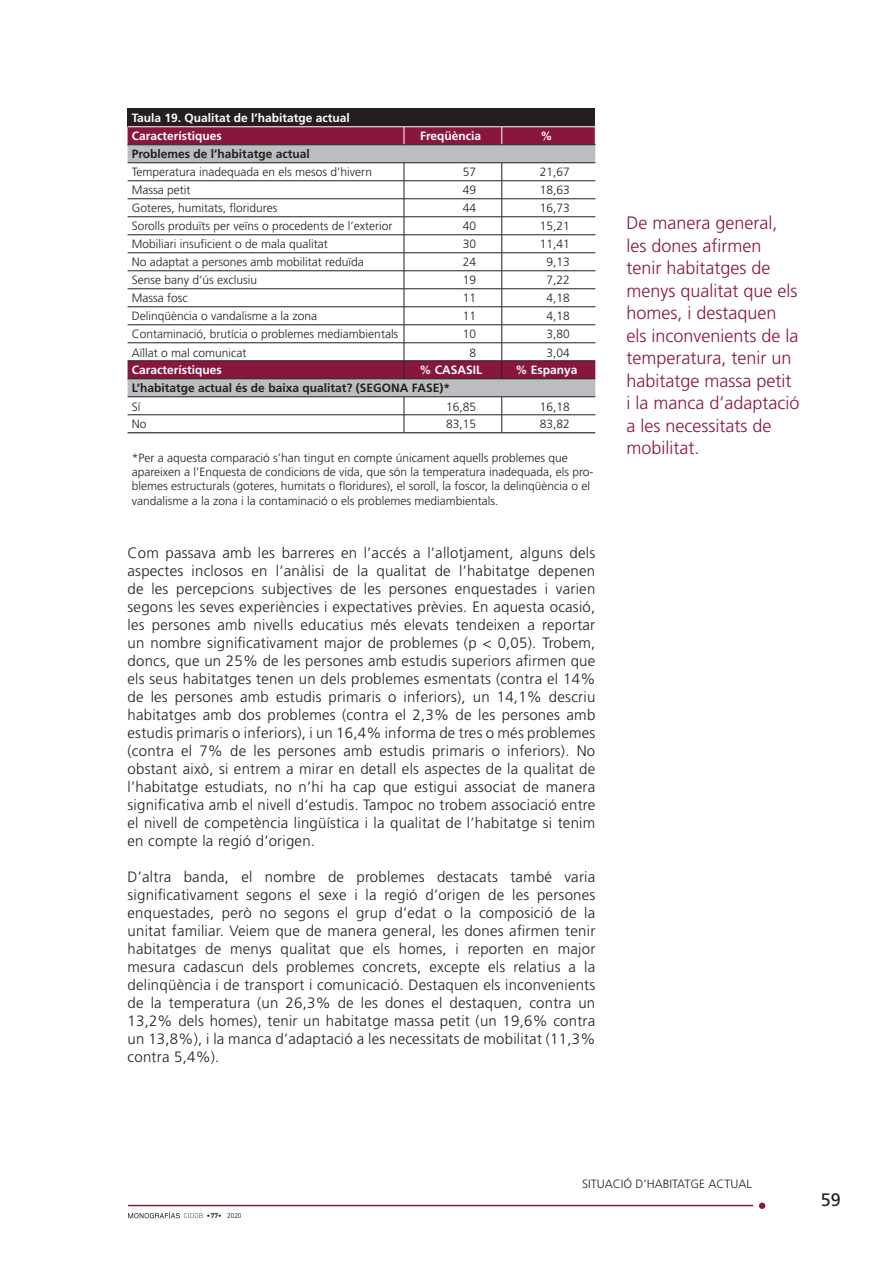
<style>
.page{position:relative;width:893px;height:1263px;background:#fff}
.page>*{position:absolute;margin:0;border:0;box-sizing:border-box;transform-origin:0 0}
.t1{font:300 18px/22.5px "Frutiger";color:#89173d}
.t2{font:18px "Frutiger";color:#231f20}
.t3{font:300 15px/18px "Frutiger";letter-spacing:.015em;color:#231f20;text-align:justify}
.t4{font:300 12px/14.4px "Frutiger";color:#231f20}
.t5{font:700 12px/18.5px "Frutiger";color:#fff}
.t6{font:700 12px "Frutiger";color:#231f20}
.t7{font:700 6.9px "DIN";color:#231f20}
.s1{font-weight:400}
</style>
<div class="page">
<hr style="left:128px;top:1205px;width:625px;height:1px;background:#89173d">
<div style="left:759px;top:1202px;width:6px;height:7px;background:#89173d;border-radius:50%"></div>
<svg style="left:128px;top:1211px;width:75px;height:7px"></svg>
<div style="left:128px;top:108px;width:467px;height:19px;background:#231f20"></div>
<div style="left:128px;top:145px;width:467px;height:251px;background:#bcbdc0"></div>
<svg style="left:128px;top:163px;width:467px;height:215px"></svg>
<svg style="left:404px;top:397px;width:1px;height:35px"></svg>
<svg style="left:501px;top:397px;width:1px;height:35px"></svg>
<hr style="left:128px;top:126px;width:276px;height:1px;background:#fff">
<hr style="left:404px;top:126px;width:98px;height:1px;background:#fff">
<hr style="left:502px;top:126px;width:93px;height:1px;background:#fff">
<svg style="left:128px;top:127px;width:468px;height:18px;background:#8b1c41"></svg>
<hr style="left:128px;top:144px;width:276px;height:1px;background:#231f20">
<hr style="left:404px;top:144px;width:98px;height:1px;background:#231f20">
<hr style="left:502px;top:144px;width:93px;height:1px;background:#231f20">
<hr style="left:128px;top:162px;width:276px;height:1px;background:#231f20">
<hr style="left:404px;top:162px;width:98px;height:1px;background:#231f20">
<hr style="left:502px;top:162px;width:93px;height:1px;background:#231f20">
<hr style="left:128px;top:180px;width:276px;height:1px;background:#231f20">
<hr style="left:404px;top:180px;width:98px;height:1px;background:#231f20">
<hr style="left:502px;top:180px;width:93px;height:1px;background:#231f20">
<hr style="left:128px;top:198px;width:276px;height:1px;background:#231f20">
<hr style="left:404px;top:198px;width:98px;height:1px;background:#231f20">
<hr style="left:502px;top:198px;width:93px;height:1px;background:#231f20">
<hr style="left:128px;top:216px;width:276px;height:1px;background:#231f20">
<hr style="left:404px;top:216px;width:98px;height:1px;background:#231f20">
<hr style="left:502px;top:216px;width:93px;height:1px;background:#231f20">
<hr style="left:128px;top:234px;width:276px;height:1px;background:#231f20">
<hr style="left:404px;top:234px;width:98px;height:1px;background:#231f20">
<hr style="left:502px;top:234px;width:93px;height:1px;background:#231f20">
<hr style="left:128px;top:252px;width:276px;height:1px;background:#231f20">
<hr style="left:404px;top:252px;width:98px;height:1px;background:#231f20">
<hr style="left:502px;top:252px;width:93px;height:1px;background:#231f20">
<hr style="left:128px;top:270px;width:276px;height:1px;background:#231f20">
<hr style="left:404px;top:270px;width:98px;height:1px;background:#231f20">
<hr style="left:502px;top:270px;width:93px;height:1px;background:#231f20">
<hr style="left:128px;top:288px;width:276px;height:1px;background:#231f20">
<hr style="left:404px;top:288px;width:98px;height:1px;background:#231f20">
<hr style="left:502px;top:288px;width:93px;height:1px;background:#231f20">
<hr style="left:128px;top:306px;width:276px;height:1px;background:#231f20">
<hr style="left:404px;top:306px;width:98px;height:1px;background:#231f20">
<hr style="left:502px;top:306px;width:93px;height:1px;background:#231f20">
<hr style="left:128px;top:324px;width:276px;height:1px;background:#231f20">
<hr style="left:404px;top:324px;width:98px;height:1px;background:#231f20">
<hr style="left:502px;top:324px;width:93px;height:1px;background:#231f20">
<hr style="left:128px;top:342px;width:276px;height:1px;background:#231f20">
<hr style="left:404px;top:342px;width:98px;height:1px;background:#231f20">
<hr style="left:502px;top:342px;width:93px;height:1px;background:#231f20">
<hr style="left:128px;top:360px;width:276px;height:1px;background:#231f20">
<hr style="left:404px;top:360px;width:98px;height:1px;background:#231f20">
<hr style="left:502px;top:360px;width:93px;height:1px;background:#231f20">
<hr style="left:128px;top:378px;width:276px;height:1px;background:#231f20">
<hr style="left:404px;top:378px;width:98px;height:1px;background:#231f20">
<hr style="left:502px;top:378px;width:93px;height:1px;background:#231f20">
<hr style="left:128px;top:396px;width:276px;height:1px;background:#231f20">
<hr style="left:404px;top:396px;width:98px;height:1px;background:#231f20">
<hr style="left:502px;top:396px;width:93px;height:1px;background:#231f20">
<hr style="left:128px;top:414px;width:276px;height:1px;background:#231f20">
<hr style="left:404px;top:414px;width:98px;height:1px;background:#231f20">
<hr style="left:502px;top:414px;width:93px;height:1px;background:#231f20">
<hr style="left:128px;top:432px;width:276px;height:1px;background:#231f20">
<hr style="left:404px;top:432px;width:98px;height:1px;background:#231f20">
<hr style="left:502px;top:432px;width:93px;height:1px;background:#231f20">
<p class="t5" style="left:132px;top:108px;width:220px">Taula 19. Qualitat de l’habitatge actual<br>Característiques</p>
<p class="t5" style="left:420px;top:127px;width:63px">Freqüència</p>
<p class="t5" style="left:540px;top:127px;width:13px">%</p>
<p class="t6" style="left:132px;top:147px;width:179px">Problemes de l’habitatge actual</p>
<p class="t4" style="left:132px;top:165px;width:242px">Temperatura inadequada en els mesos d’hivern</p>
<p class="t4" style="left:463px;top:165px;width:15px">57</p>
<p class="t4" style="left:540px;top:165px;width:32px">21,67</p>
<p class="t4" style="left:132px;top:183px;width:60px">Massa petit</p>
<p class="t4" style="left:463px;top:183px;width:15px">49</p>
<p class="t4" style="left:540px;top:183px;width:32px">18,63</p>
<p class="t4" style="left:132px;top:201px;width:147px">Goteres, humitats, floridures</p>
<p class="t4" style="left:463px;top:201px;width:15px">44</p>
<p class="t4" style="left:540px;top:201px;width:32px">16,73</p>
<p class="t4" style="left:132px;top:219px;width:262px">Sorolls produïts per veïns o procedents de l’exterior</p>
<p class="t4" style="left:463px;top:219px;width:15px">40</p>
<p class="t4" style="left:540px;top:219px;width:32px">15,21</p>
<p class="t4" style="left:132px;top:237px;width:198px">Mobiliari insuficient o de mala qualitat</p>
<p class="t4" style="left:463px;top:237px;width:15px">30</p>
<p class="t4" style="left:540px;top:237px;width:32px">11,41</p>
<p class="t4" style="left:132px;top:255px;width:233px">No adaptat a persones amb mobilitat reduïda</p>
<p class="t4" style="left:463px;top:255px;width:15px">24</p>
<p class="t4" style="left:546px;top:255px;width:25px">9,13</p>
<p class="t4" style="left:132px;top:273px;width:127px">Sense bany d’ús exclusiu</p>
<p class="t4" style="left:463px;top:273px;width:15px">19</p>
<p class="t4" style="left:546px;top:273px;width:25px">7,22</p>
<p class="t4" style="left:132px;top:291px;width:58px">Massa fosc</p>
<p class="t4" style="left:463px;top:291px;width:15px">11</p>
<p class="t4" style="left:546px;top:291px;width:25px">4,18</p>
<p class="t4" style="left:132px;top:309px;width:187px">Delinqüència o vandalisme a la zona</p>
<p class="t4" style="left:463px;top:309px;width:15px">11</p>
<p class="t4" style="left:546px;top:309px;width:25px">4,18</p>
<p class="t4" style="left:132px;top:327px;width:268px">Contaminació, brutícia o problemes mediambientals</p>
<p class="t4" style="left:463px;top:327px;width:15px">10</p>
<p class="t4" style="left:546px;top:327px;width:25px">3,80</p>
<p class="t4" style="left:132px;top:345px;width:116px">Aïllat o mal comunicat</p>
<p class="t4" style="left:469px;top:345px;width:8px">8</p>
<p class="t4" style="left:546px;top:345px;width:25px">3,04</p>
<p class="t5" style="left:132px;top:361px;width:92px">Característiques</p>
<p class="t5" style="left:419px;top:361px;width:64px">% CASASIL</p>
<p class="t5" style="left:515px;top:361px;width:64px">% Espanya</p>
<p class="t6" style="left:132px;top:381px;width:320px">L’habitatge actual és de baixa qualitat? (SEGONA FASE)*</p>
<p class="t4" style="left:132px;top:399px;width:10px">Sí</p>
<p class="t4" style="left:446px;top:399px;width:32px">16,85</p>
<p class="t4" style="left:540px;top:399px;width:32px">16,18</p>
<p class="t4" style="left:132px;top:417px;width:16px">No</p>
<p class="t4" style="left:446px;top:417px;width:32px">83,15</p>
<p class="t4" style="left:540px;top:417px;width:32px">83,82</p>
<p class="t4" style="left:132px;top:450px;width:463px">*Per a aquesta comparació s’han tingut en compte únicament aquells problemes que apareixen a l’Enquesta de condicions de vida, que són la temperatura inadequada, els pro&shy;blemes estructurals (goteres, humitats o floridures), el soroll, la foscor, la delinqüència o el vandalisme a la zona i la contaminació o els problemes mediambientals.</p>
<p class="t3" style="left:128px;top:544px;width:469px">Com passava amb les barreres en l’accés a l’allotjament, alguns dels aspectes inclosos en l’anàlisi de la qualitat de l’habitatge depenen de les percepcions subjectives de les persones enquestades i varien segons les seves experiències i expectatives prèvies. En aquesta ocasió, les persones amb nivells educatius més elevats tendeixen a reportar un nombre significativament major de problemes (p &lt; 0,05). Trobem, doncs, que un 25% de les persones amb estudis superiors afirmen que els seus habitatges tenen un dels problemes esmentats (contra el 14% de les persones amb estudis primaris o inferiors), un 14,1% descriu habitatges amb dos problemes (contra el 2,3% de les persones amb estudis primaris o inferiors), i un 16,4% informa de tres o més problemes (contra el 7% de les persones amb estudis primaris o inferiors). No obstant això, si entrem a mirar en detall els aspectes de la qualitat de l’habitatge estudiats, no n’hi ha cap que estigui associat de manera significativa amb el nivell d’estudis. Tampoc no trobem associació entre el nivell de competència lingüística i la qualitat de l’habitatge si tenim en compte la regió d’origen.</p>
<p class="t3" style="left:128px;top:868px;width:469px">D’altra banda, el nombre de problemes destacats també varia significativament segons el sexe i la regió d’origen de les persones enquestades, però no segons el grup d’edat o la composició de la unitat familiar. Veiem que de manera general, les dones afirmen tenir habitatges de menys qualitat que els homes, i reporten en major mesura cadascun dels problemes concrets, excepte els relatius a la delinqüència i de transport i comunicació. Destaquen els inconvenients de la temperatura (un 26,3% de les dones el destaquen, contra un 13,2% dels homes), tenir un habitatge massa petit (un 19,6% contra un 13,8%), i la manca d’adaptació a les necessitats de mobilitat (11,3% contra 5,4%).</p>
<p class="t1" style="left:626px;top:212px;width:175px">De manera general, les dones afirmen tenir habitatges de menys qualitat que els homes, i destaquen els inconvenients de la temperatura, tenir un habitatge massa petit i la manca d’adaptació a les necessitats de mobilitat.</p>
<p class="t7" style="left:207px;top:1211px;width:36px">•77• <span class="s1">2020</span></p>
<p class="t4" style="left:582px;top:1176px;width:171px">SITUACIÓ D’HABITATGE ACTUAL</p>
<p class="t2" style="left:821px;top:1189px;width:22px">59</p>
</div>
